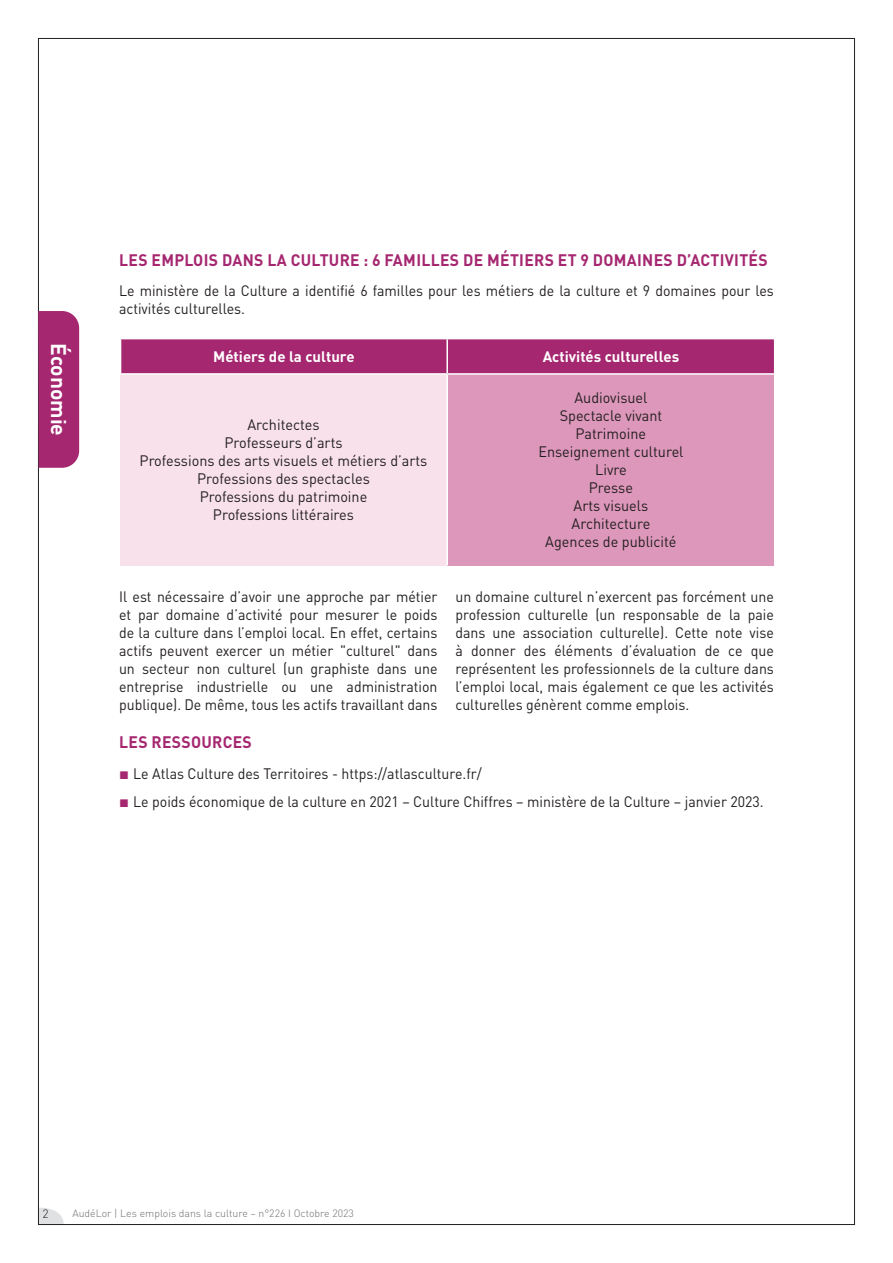
<style>
.page{position:relative;width:893px;height:1263px;background:#fff}
.page>*{position:absolute;margin:0;border:0;box-sizing:border-box;transform-origin:0 0}
.t1{font:700 21px "DIN Pro";color:#fff}
.t2{font:700 16.5px "DIN Pro";letter-spacing:.02em;color:#a52770;scale:.95 1}
.t3{font:15px/18px "DIN Pro";color:#231f20;text-align:justify;scale:.94 1}
.t4{font:15px/18px "DIN Pro";color:#231f20;text-align:center;scale:.96 1}
.t5{font:700 15px "DIN Pro";color:#fff}
.t6{font:300 12px "DIN Pro";color:#231f20}
.t7{font:300 10.5px "DIN Pro";color:#6c6d70}
.s1{font-family:"Arial";font-weight:900;font-size:16.5px;color:#a52770}
</style>
<div class="page">
<svg style="left:40px;top:1207px;width:24px;height:16px"></svg>
<div style="left:38px;top:311px;width:41px;height:157px;background:#a52770"></div>
<div style="left:121px;top:339px;width:653px;height:34px;background:#a52770"></div>
<div style="left:121px;top:374px;width:326px;height:191px;background:#f8e1eb"></div>
<div style="left:447px;top:374px;width:327px;height:191px;background:#dd97bb"></div>
<hr style="left:446px;top:375px;width:2px;height:190px;background:#fff">
<hr style="left:120px;top:373px;width:327px;height:2px;background:#fff">
<hr style="left:447px;top:373px;width:327px;height:2px;background:#fff">
<hr style="left:446px;top:339px;width:2px;height:34px;background:#fff">
<p class="t2" style="left:119px;top:247px;width:684px">LES EMPLOIS DANS LA CULTURE : 6 FAMILLES DE MÉTIERS ET 9 DOMAINES D’ACTIVITÉS</p>
<h1 class="t1" style="left:76px;top:343px;width:94px;rotate:90deg">Économie</h1>
<p class="t3" style="left:119px;top:280px;width:698px">Le ministère de la Culture a identifié 6 familles pour les métiers de la culture et 9 domaines pour les activités culturelles.</p>
<p class="t5" style="left:213px;top:344px;width:143px">Métiers de la culture</p>
<p class="t5" style="left:543px;top:344px;width:138px">Activités culturelles</p>
<p class="t4" style="left:140px;top:414px;width:301px">Architectes<br>Professeurs d’arts<br>Professions des arts visuels et métiers d’arts<br>Professions des spectacles<br>Professions du patrimoine<br>Professions littéraires</p>
<p class="t4" style="left:538px;top:387px;width:153px">Audiovisuel<br>Spectacle vivant<br>Patrimoine<br>Enseignement culturel<br>Livre<br>Presse<br>Arts visuels<br>Architecture<br>Agences de publicité</p>
<p class="t3" style="left:119px;top:586px;width:340px">Il est nécessaire d’avoir une approche par métier et par domaine d’activité pour mesurer le poids de la culture dans l’emploi local. En effet, certains actifs peuvent exercer un métier "culturel" dans un secteur non culturel (un graphiste dans une entreprise industrielle ou une administration publique). De même, tous les actifs travaillant dans</p>
<p class="t3" style="left:455px;top:586px;width:340px">un domaine culturel n’exercent pas forcément une profession culturelle (un responsable de la paie dans une association culturelle). Cette note vise à donner des éléments d’évaluation de ce que représentent les professionnels de la culture dans l’emploi local, mais également ce que les activités culturelles génèrent comme emplois.</p>
<p class="t2" style="left:119px;top:729px;width:141px">LES RESSOURCES</p>
<p class="t3" style="left:119px;top:763px;width:387px"><span class="s1">■</span> Le Atlas Culture des Territoires - https://atlasculture.fr/</p>
<p class="t3" style="left:119px;top:791px;width:687px"><span class="s1">■</span> Le poids économique de la culture en 2021 – Culture Chiffres – ministère de la Culture – janvier 2023.</p>
<p class="t6" style="left:42px;top:1205px;width:8px">2</p>
<p class="t7" style="left:72px;top:1205px;width:283px">AudéLor | Les emplois dans la culture – n°226 I Octobre 2023</p>
</div>
